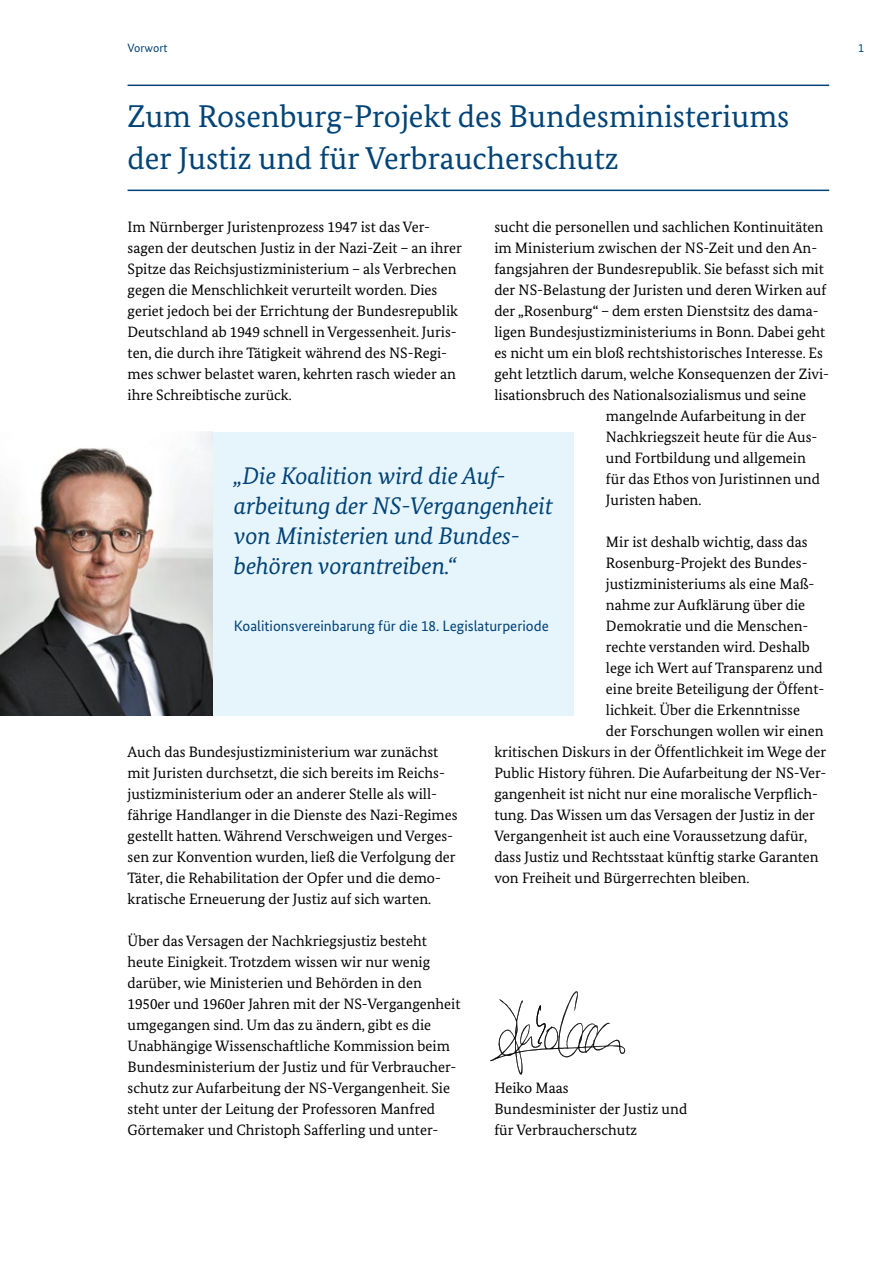
<style>
.page{position:relative;width:893px;height:1263px;background:#fff}
.page>*{position:absolute;margin:0;border:0;box-sizing:border-box;transform-origin:0 0}
.t1{font:31.5px/42px "Bundes Serif";color:#004377}
.t2{font:italic 24px/30px "Bundes Serif";color:#004377}
.t3{font:15px/21px "Bundes Serif";color:#000}
.t4{font:15px "Bundes Sans";color:#004377}
.t5{font:12px "Bundes Sans";color:#004377}
</style>
<div class="page">
<hr style="left:128px;top:190px;width:701px;height:1px;background:#004377">
<hr style="left:128px;top:85px;width:701px;height:1px;background:#004377">
<svg style="left:490px;top:991px;width:135px;height:83px"></svg>
<div style="left:213px;top:432px;width:361px;height:283px;background:#e6f4fb"></div>
<img style="left:0;top:432px;width:213px;height:283px">
<p class="t5" style="left:128px;top:40px;width:41px">Vorwort</p>
<p class="t5" style="left:858px;top:40px;width:7px">1</p>
<h1 class="t1" style="left:128px;top:95px;width:663px">Zum Rosenburg-Projekt des Bundesministeriums der Justiz und für Verbraucherschutz</h1>
<p class="t3" style="left:128px;top:217px;width:336px">Im Nürnberger Juristenprozess 1947 ist das Ver&shy;sagen der deutschen Justiz in der Nazi-Zeit – an ihrer Spitze das Reichsjustizministerium – als Verbrechen gegen die Menschlichkeit verurteilt worden. Dies geriet jedoch bei der Errichtung der Bundesrepublik Deutschland ab 1949 schnell in Vergessenheit. Juris&shy;ten, die durch ihre Tätigkeit während des NS-Regi&shy;mes schwer belastet waren, kehrten rasch wieder an ihre Schreibtische zurück.</p>
<p class="t3" style="left:494px;top:217px;width:330px">sucht die personellen und sachlichen Kontinuitäten</p>
<p class="t3" style="left:494px;top:238px;width:324px">im Ministerium zwischen der NS-Zeit und den An-</p>
<p class="t3" style="left:494px;top:259px;width:331px">fangsjahren der Bundesrepublik. Sie befasst sich mit</p>
<p class="t3" style="left:494px;top:280px;width:334px">der NS-Belastung der Juristen und deren Wirken auf</p>
<p class="t3" style="left:494px;top:301px;width:326px">der „Rosenburg“ – dem ersten Dienstsitz des dama-</p>
<p class="t3" style="left:494px;top:322px;width:333px">ligen Bundesjustizministeriums in Bonn. Dabei geht</p>
<p class="t3" style="left:494px;top:343px;width:330px">es nicht um ein bloß rechtshistorisches Interesse. Es</p>
<p class="t3" style="left:494px;top:364px;width:336px">geht letztlich darum, welche Konsequenzen der Zivi-</p>
<p class="t3" style="left:494px;top:385px;width:313px">lisationsbruch des Nationalsozialismus und seine</p>
<p class="t3" style="left:606px;top:406px;width:202px">mangelnde Aufarbeitung in der</p>
<p class="t3" style="left:606px;top:427px;width:211px">Nachkriegszeit heute für die Aus-</p>
<p class="t3" style="left:606px;top:448px;width:201px">und Fortbildung und allgemein</p>
<p class="t3" style="left:606px;top:469px;width:216px">für das Ethos von Juristinnen und</p>
<p class="t3" style="left:606px;top:490px;width:97px">Juristen haben.</p>
<p class="t3" style="left:606px;top:532px;width:203px">Mir ist deshalb wichtig, dass das</p>
<p class="t3" style="left:606px;top:553px;width:203px">Rosenburg-Projekt des Bundes-</p>
<p class="t3" style="left:606px;top:574px;width:210px">justizministeriums als eine Maß-</p>
<p class="t3" style="left:606px;top:595px;width:201px">nahme zur Aufklärung über die</p>
<p class="t3" style="left:606px;top:616px;width:204px">Demokratie und die Menschen-</p>
<p class="t3" style="left:606px;top:637px;width:205px">rechte verstanden wird. Deshalb</p>
<p class="t3" style="left:606px;top:658px;width:218px">lege ich Wert auf Transparenz und</p>
<p class="t3" style="left:606px;top:679px;width:220px">eine breite Beteiligung der Öffent-</p>
<p class="t3" style="left:606px;top:700px;width:196px">lichkeit. Über die Erkenntnisse</p>
<p class="t3" style="left:606px;top:721px;width:219px">der Forschungen wollen wir einen</p>
<p class="t3" style="left:494px;top:742px;width:334px">kritischen Diskurs in der Öffentlichkeit im Wege der</p>
<p class="t3" style="left:494px;top:763px;width:334px">Public History führen. Die Aufarbeitung der NS-Ver-</p>
<p class="t3" style="left:494px;top:784px;width:325px">gangenheit ist nicht nur eine moralische Verpflich-</p>
<p class="t3" style="left:494px;top:805px;width:322px">tung. Das Wissen um das Versagen der Justiz in der</p>
<p class="t3" style="left:494px;top:826px;width:314px">Vergangenheit ist auch eine Voraussetzung dafür,</p>
<p class="t3" style="left:494px;top:847px;width:326px">dass Justiz und Rechtsstaat künftig starke Garanten</p>
<p class="t3" style="left:494px;top:868px;width:257px">von Freiheit und Bürgerrechten bleiben.</p>
<h2 class="t2" style="left:234px;top:461px;width:321px">„Die Koalition wird die Auf&shy;arbeitung der NS-Vergangenheit von Ministerien und Bundes&shy;behören vorantreiben.“</h2>
<p class="t4" style="left:234px;top:617px;width:316px">Koalitionsvereinbarung für die 18. Legislaturperiode</p>
<p class="t3" style="left:128px;top:742px;width:332px">Auch das Bundesjustizministerium war zunächst mit Juristen durchsetzt, die sich bereits im Reichs&shy;justizministerium oder an anderer Stelle als will&shy;fährige Handlanger in die Dienste des Nazi-Regimes gestellt hatten. Während Verschweigen und Verges&shy;sen zur Konvention wurden, ließ die Verfolgung der Täter, die Rehabilitation der Opfer und die demo&shy;kratische Erneuerung der Justiz auf sich warten.</p>
<p class="t3" style="left:128px;top:931px;width:334px">Über das Versagen der Nachkriegsjustiz besteht heute Einigkeit. Trotzdem wissen wir nur wenig darüber, wie Ministerien und Behörden in den 1950er und 1960er Jahren mit der NS-Vergangenheit umgegangen sind. Um das zu ändern, gibt es die Unabhängige Wissenschaftliche Kommission beim Bundesministerium der Justiz und für Verbraucher&shy;schutz zur Aufarbeitung der NS-Vergangenheit. Sie steht unter der Leitung der Professoren Manfred Görtemaker und Christoph Safferling und unter-</p>
<p class="t3" style="left:494px;top:1078px;width:194px">Heiko Maas<br>Bundesminister der Justiz und für Verbraucherschutz</p>
</div>
